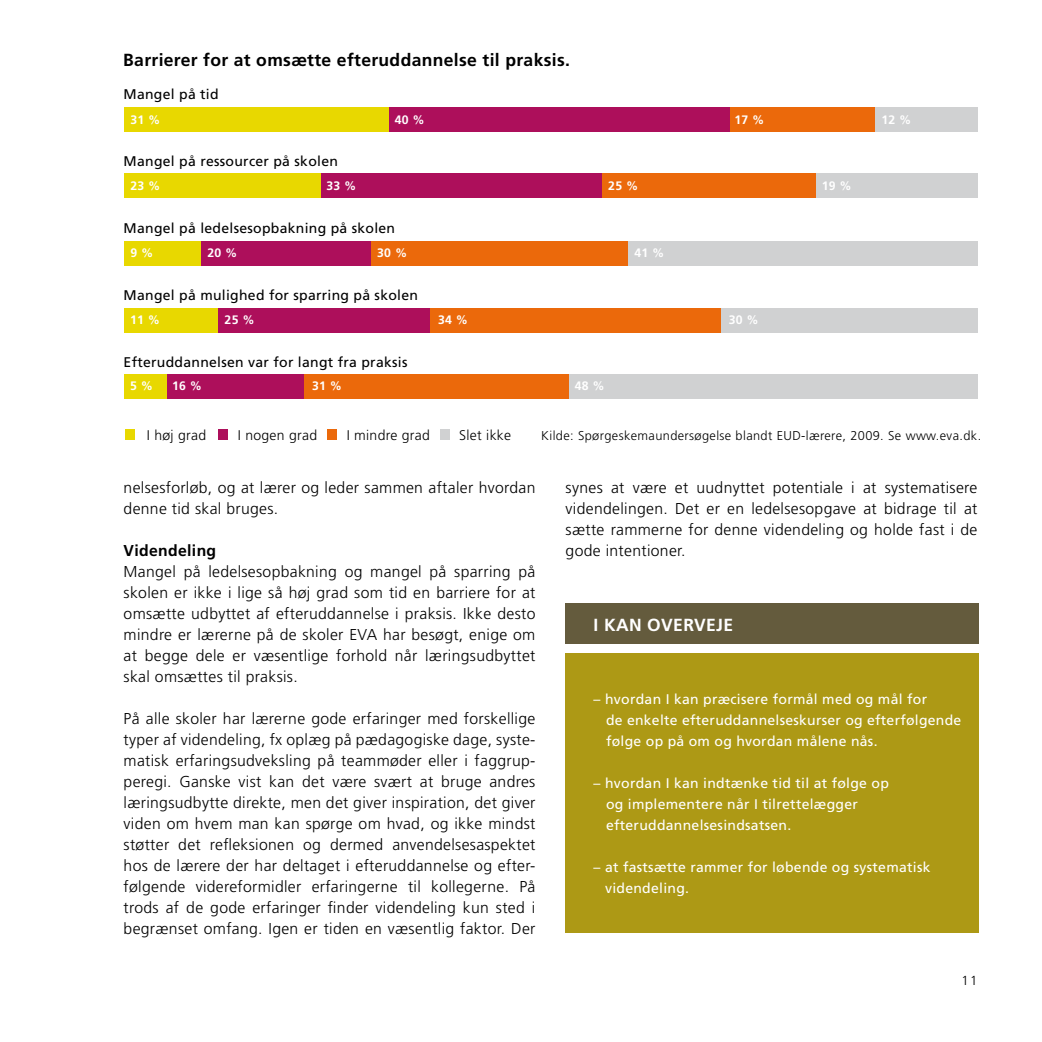
<style>
.page{position:relative;width:1042px;height:1042px;background:#fff}
.page>*{position:absolute;margin:0;border:0;box-sizing:border-box;transform-origin:0 0}
.t1{font:700 17.5px "Frutiger";letter-spacing:.02em;color:#000}
.t2{font:700 17.5px "Frutiger";letter-spacing:.02em;color:#fff}
.t3{font:300 15.75px/21px "Frutiger";letter-spacing:.02em;color:#000;text-align:justify}
.t4{font:700 15.75px "Frutiger";letter-spacing:.02em;color:#000}
.t5{font:14px/21px "Frutiger";letter-spacing:.02em;color:#fff}
.t6{font:14px "Frutiger";letter-spacing:.02em;color:#000}
.t7{font:300 14px "Frutiger";letter-spacing:.02em;color:#000}
.t8{font:300 13.12px "Frutiger";color:#000}
.t9{font:300 12.78px "Frutiger";letter-spacing:.03em;color:#000}
.t10{font:700 12.25px "Frutiger";letter-spacing:.02em;color:#fff}
</style>
<div class="page">
<div style="left:565px;top:603px;width:413px;height:41px;background:#645b3d"></div>
<div style="left:565px;top:653px;width:413px;height:280px;background:#ad9915"></div>
<div style="left:327px;top:429px;width:10px;height:11px;background:#eb690b"></div>
<div style="left:440px;top:429px;width:10px;height:11px;background:#d0d1d2"></div>
<div style="left:218px;top:429px;width:10px;height:11px;background:#ad0f5b"></div>
<div style="left:125px;top:429px;width:10px;height:11px;background:#e8d800"></div>
<div style="left:874px;top:108px;width:103px;height:24px;background:#d0d1d2"></div>
<div style="left:388px;top:108px;width:342px;height:24px;background:#ad0f5b"></div>
<div style="left:730px;top:108px;width:144px;height:24px;background:#eb690b"></div>
<div style="left:124px;top:108px;width:264px;height:24px;background:#e8d800"></div>
<div style="left:815px;top:173px;width:162px;height:25px;background:#d0d1d2"></div>
<div style="left:320px;top:173px;width:282px;height:25px;background:#ad0f5b"></div>
<div style="left:602px;top:173px;width:213px;height:25px;background:#eb690b"></div>
<div style="left:124px;top:173px;width:196px;height:25px;background:#e8d800"></div>
<div style="left:720px;top:308px;width:257px;height:25px;background:#d0d1d2"></div>
<div style="left:218px;top:308px;width:212px;height:25px;background:#ad0f5b"></div>
<div style="left:430px;top:308px;width:290px;height:25px;background:#eb690b"></div>
<div style="left:124px;top:308px;width:94px;height:25px;background:#e8d800"></div>
<div style="left:568px;top:374px;width:409px;height:25px;background:#d0d1d2"></div>
<div style="left:167px;top:374px;width:137px;height:25px;background:#ad0f5b"></div>
<div style="left:304px;top:374px;width:265px;height:25px;background:#eb690b"></div>
<div style="left:124px;top:374px;width:43px;height:25px;background:#e8d800"></div>
<div style="left:627px;top:241px;width:350px;height:24px;background:#d0d1d2"></div>
<div style="left:201px;top:241px;width:170px;height:24px;background:#ad0f5b"></div>
<div style="left:371px;top:241px;width:256px;height:24px;background:#eb690b"></div>
<div style="left:124px;top:241px;width:77px;height:24px;background:#e8d800"></div>
<p class="t1" style="left:123px;top:49px;width:448px">Barrierer for at omsætte efteruddannelse til praksis.</p>
<p class="t6" style="left:124px;top:86px;width:97px">Mangel på tid</p>
<p class="t10" style="left:130px;top:112px;width:32px">31 %</p>
<p class="t10" style="left:395px;top:112px;width:32px">40 %</p>
<p class="t10" style="left:734px;top:112px;width:32px">17 %</p>
<p class="t10" style="left:881px;top:112px;width:32px">12 %</p>
<p class="t6" style="left:124px;top:153px;width:216px">Mangel på ressourcer på skolen</p>
<p class="t10" style="left:130px;top:178px;width:32px">23 %</p>
<p class="t10" style="left:326px;top:178px;width:32px">33 %</p>
<p class="t10" style="left:608px;top:178px;width:32px">25 %</p>
<p class="t10" style="left:822px;top:178px;width:32px">19 %</p>
<p class="t6" style="left:124px;top:220px;width:273px">Mangel på ledelsesopbakning på skolen</p>
<p class="t10" style="left:130px;top:245px;width:24px">9 %</p>
<p class="t10" style="left:207px;top:245px;width:32px">20 %</p>
<p class="t10" style="left:377px;top:245px;width:32px">30 %</p>
<p class="t10" style="left:634px;top:245px;width:32px">41 %</p>
<p class="t6" style="left:124px;top:287px;width:296px">Mangel på mulighed for sparring på skolen</p>
<p class="t10" style="left:130px;top:313px;width:32px">11 %</p>
<p class="t10" style="left:225px;top:313px;width:32px">25 %</p>
<p class="t10" style="left:438px;top:313px;width:32px">34 %</p>
<p class="t10" style="left:729px;top:313px;width:32px">30 %</p>
<p class="t6" style="left:124px;top:354px;width:285px">Efteruddannelsen var for langt fra praksis</p>
<p class="t10" style="left:130px;top:379px;width:24px">5 %</p>
<p class="t10" style="left:172px;top:379px;width:32px">16 %</p>
<p class="t10" style="left:312px;top:379px;width:32px">31 %</p>
<p class="t10" style="left:575px;top:379px;width:32px">48 %</p>
<p class="t7" style="left:147px;top:427px;width:61px">I høj grad</p>
<p class="t7" style="left:238px;top:427px;width:81px">I nogen grad</p>
<p class="t7" style="left:347px;top:427px;width:85px">I mindre grad</p>
<p class="t7" style="left:459px;top:427px;width:54px">Slet ikke</p>
<p class="t9" style="left:541px;top:428px;width:441px">Kilde: Spørgeskemaundersøgelse blandt EUD-lærere, 2009. Se www.eva.dk.</p>
<p class="t3" style="left:124px;top:477px;width:413px">nelsesforløb, og at lærer og leder sammen aftaler hvordan denne tid skal bruges.</p>
<p class="t4" style="left:124px;top:541px;width:94px">Videndeling</p>
<p class="t3" style="left:124px;top:561px;width:413px">Mangel på ledelsesopbakning og mangel på sparring på skolen er ikke i lige så høj grad som tid en barriere for at omsætte udbyttet af efteruddannelse i praksis. Ikke desto mindre er lærerne på de skoler EVA har besøgt, enige om at begge dele er væsentlige forhold når læringsudbyttet skal omsættes til praksis.</p>
<p class="t3" style="left:124px;top:708px;width:413px">På alle skoler har lærerne gode erfaringer med forskellige typer af videndeling, fx oplæg på pædagogiske dage, syste&shy;matisk erfaringsudveksling på teammøder eller i faggrup&shy;peregi. Ganske vist kan det være svært at bruge andres læringsudbytte direkte, men det giver inspiration, det giver viden om hvem man kan spørge om hvad, og ikke mindst støtter det refleksionen og dermed anvendelsesaspektet hos de lærere der har deltaget i efteruddannelse og efter&shy;følgende videreformidler erfaringerne til kollegerne. På trods af de gode erfaringer finder videndeling kun sted i begrænset omfang. Igen er tiden en væsentlig faktor. Der</p>
<p class="t3" style="left:566px;top:477px;width:413px">synes at være et uudnyttet potentiale i at systematisere videndelingen. Det er en ledelsesopgave at bidrage til at sætte rammerne for denne videndeling og holde fast i de gode intentioner.</p>
<p class="t2" style="left:593px;top:614px;width:138px">I kan overveje</p>
<p class="t5" style="left:606px;top:689px;width:357px;text-indent:-12px">– hvordan I kan præcisere formål med og mål for<br>de enkelte efteruddannelseskurser og efterfølgende følge op på om og hvordan målene nås.</p>
<p class="t5" style="left:606px;top:773px;width:284px;text-indent:-12px">– hvordan I kan indtænke tid til at følge op og implementere når I tilrettelægger efteruddannelsesindsatsen.</p>
<p class="t5" style="left:605px;top:857px;width:327px;text-indent:-11px">– at fastsætte rammer for løbende og systematisk videndeling.</p>
<p class="t8" style="left:961px;top:973px;width:17px">11</p>
</div>
